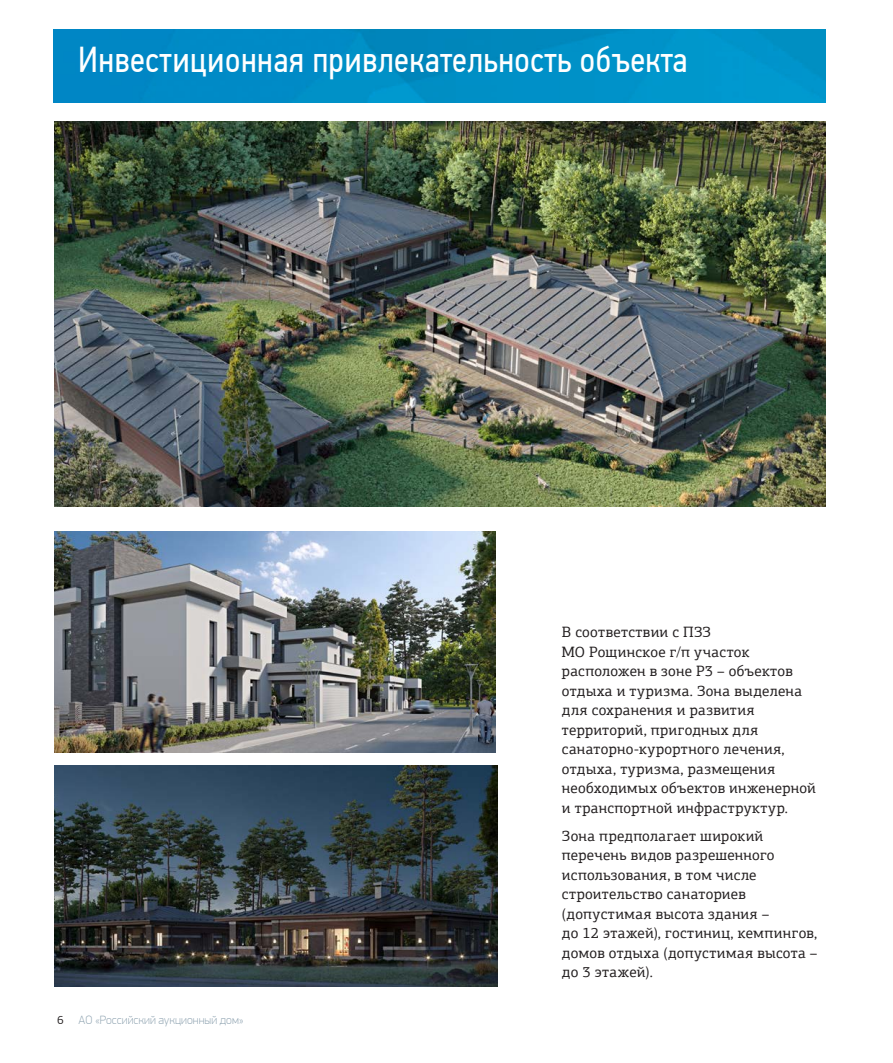
<style>
.page{position:relative;width:893px;height:1063px;background:#fff}
.page>*{position:absolute;margin:0;border:0;box-sizing:border-box;transform-origin:0 0}
.text_basic{font:36px "PF Din Text Cond Pro";letter-spacing:.015em;color:#fff}
.Sidebar_Right_Text{font:15px/19.5px "PF Agora Slab Pro";letter-spacing:.02em;color:#231f20}
.t1{font:100 12px "PF Din Display Pro";letter-spacing:.005em;color:#8ca1af}
.s1{font-family:"PF Agora Slab Pro";font-weight:400;color:#231f20}
</style>
<div class="page">
<img style="left:54px;top:30px;width:772px;height:72px">
<img style="left:54px;top:765px;width:444px;height:221px">
<img style="left:54px;top:121px;width:771px;height:386px">
<img style="left:54px;top:531px;width:442px;height:221px">
<p class="text_basic" style="left:78px;top:38px;width:611px">Инвестиционная привлекательность объекта</p>
<p class="t1" style="left:57px;top:1013px;width:188px"><span class="s1">6</span> АО «Российский аукционный дом»</p>
<p class="Sidebar_Right_Text" style="left:562px;top:622px;width:256px">В соответствии с ПЗЗ<br>МО Рощинское г/п участок расположен в зоне Р3 – объектов отдыха и туризма. Зона выделена для сохранения и развития территорий, пригодных для санаторно-курортного лечения, отдыха, туризма, размещения необходимых объектов инженерной и транспортной инфраструктур.</p>
<p class="Sidebar_Right_Text" style="left:562px;top:826px;width:257px">Зона предполагает широкий перечень видов разрешенного использования, в том числе строительство санаториев (допустимая высота здания –<br>до 12 этажей), гостиниц, кемпингов, домов отдыха (допустимая высота – до 3 этажей).</p>
</div>
